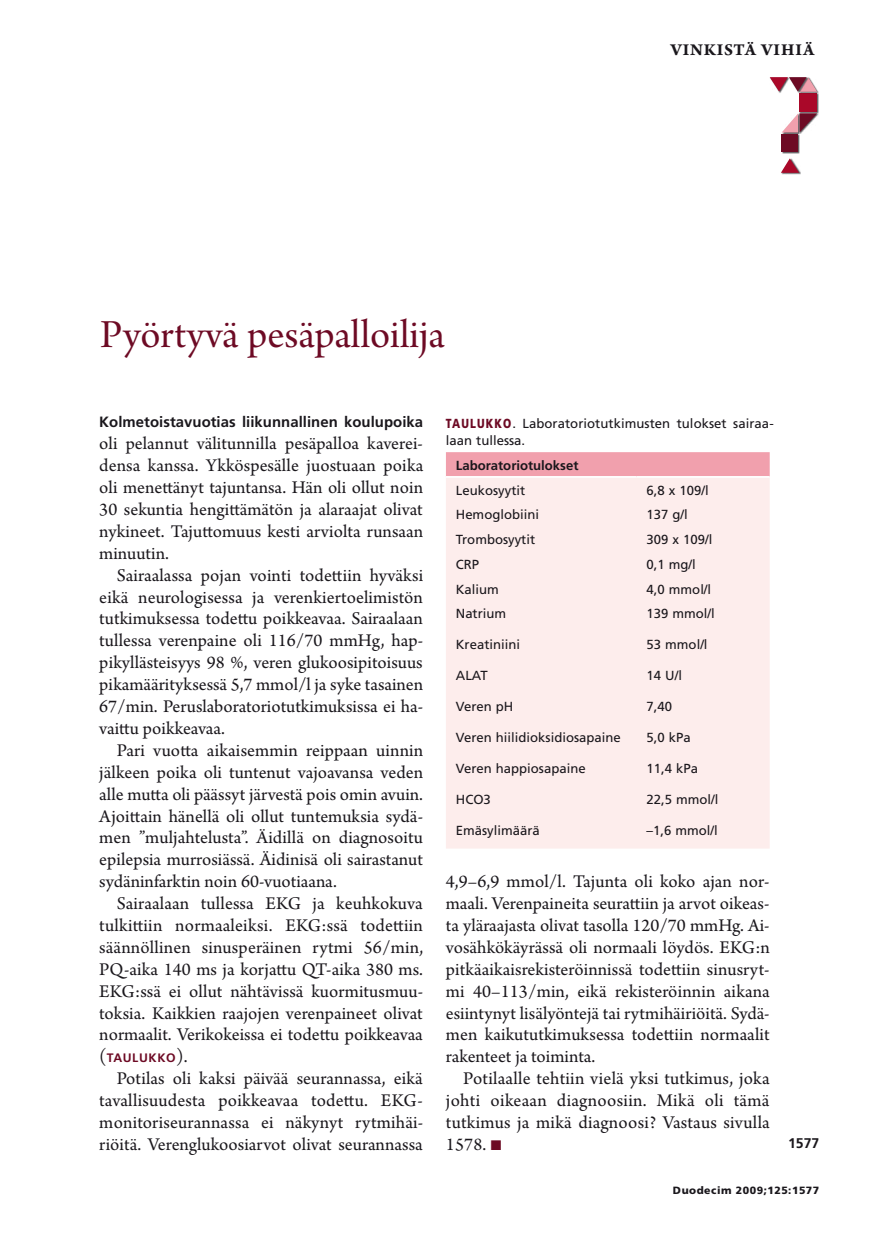
<style>
.page{position:relative;width:874px;height:1241px;background:#fff}
.page>*{position:absolute;margin:0;border:0;box-sizing:border-box;transform-origin:0 0}
.t1{font:42px "Arno Pro Subhead";color:#6d0a24}
.t2{font:18.9px/21.9px "Arno Pro";color:#1a171c;text-align:justify}
.t3{font:17.5px "Arno Pro Bold Sm Text";letter-spacing:.05em;color:#1a171c}
.t4{font:700 14.88px "Frutiger LT Std";letter-spacing:.005em;color:#1a171c}
.t5{font:700 14px "Frutiger LT Std";color:#1a171c}
.t6{font:13.12px/17.5px "Frutiger LT Std";color:#1a171c}
.t7{font:700 13.12px "Frutiger LT Std";color:#1a171c}
.t8{font:700 12.25px "Frutiger LT Std";letter-spacing:.05em;color:#6d0a24}
.t9{font:900 10.5px "Frutiger LT Std";letter-spacing:.05em;color:#1a171c}
.s1{font-family:"Arno Pro";font-weight:400;font-size:18.9px;color:#1a171c}
.s2{font-weight:900;color:#6d0a24}
.s3{color:#6d0a24}
</style>
<div class="page">
<div style="left:799px;top:93px;width:19px;height:21px;background:#1a171c;opacity:.75"></div>
<div style="left:799px;top:93px;width:17px;height:19px;background:#aa0829"></div>
<div style="left:781px;top:134px;width:18px;height:19px;background:#6d0a24"></div>
<div style="left:769px;top:77px;width:20px;height:16px;background:#1a171c;opacity:.75"></div>
<div style="left:781px;top:113px;width:18px;height:21px;background:#1a171c;opacity:.75"></div>
<div style="left:799px;top:113px;width:19px;height:21px;background:#1a171c;opacity:.75"></div>
<svg style="left:781px;top:113px;width:35px;height:19px"></svg>
<div style="left:799px;top:77px;width:19px;height:17px;background:#1a171c;opacity:.75"></div>
<div style="left:788px;top:77px;width:20px;height:16px;background:#1a171c;opacity:.75"></div>
<svg style="left:769px;top:77px;width:47px;height:15px"></svg>
<div style="left:780px;top:158px;width:20px;height:17px;background:#1a171c;opacity:.75"></div>
<svg style="left:780px;top:158px;width:18px;height:15px"></svg>
<div style="left:446px;top:452px;width:323px;height:24px;background:#f1a0ad"></div>
<div style="left:446px;top:478px;width:323px;height:370px;background:#fdedec"></div>
<h1 class="t1" style="left:100px;top:310px;width:346px">Pyörtyvä pesäpalloilija</h1>
<p class="t3" style="left:670px;top:39px;width:145px">VINKISTÄ VIHIÄ</p>
<p class="t4" style="left:99px;top:413px;width:325px">Kolmetoistavuotias liikunnallinen koulupoika</p>
<p class="t2" style="left:99px;top:433px;width:325px">oli pelannut välitunnilla pesäpalloa kaverei&shy;densa kanssa. Ykköspesälle juostuaan poika oli menettänyt tajuntansa. Hän oli ollut noin 30 sekuntia hengittämätön ja alaraajat olivat nykineet. Tajuttomuus kesti arviolta runsaan minuutin.</p>
<p class="t2" style="left:99px;top:565px;width:325px;text-indent:17px">Sairaalassa pojan vointi todettiin hyväksi eikä neurologisessa ja verenkiertoelimistön tutkimuksessa todettu poikkeavaa. Sairaalaan tullessa verenpaine oli 116/70 mmHg, hap&shy;pikyllästeisyys 98 %, veren glukoosipitoisuus pikamäärityksessä 5,7 mmol/l ja syke tasainen 67/min. Peruslaboratoriotutkimuksissa ei ha&shy;vaittu poikkeavaa.</p>
<p class="t2" style="left:99px;top:740px;width:325px;text-indent:17px">Pari vuotta aikaisemmin reippaan uinnin jälkeen poika oli tuntenut vajoavansa veden alle mutta oli päässyt järvestä pois omin avuin.<br>Ajoittain hänellä oli ollut tuntemuksia sydä&shy;men ”muljahtelusta”. Äidillä on diagnosoitu epilepsia murrosiässä. Äidinisä oli sairastanut sydäninfarktin noin 60-vuotiaana.</p>
<p class="t2" style="left:99px;top:893px;width:325px;text-indent:17px">Sairaalaan tullessa EKG ja keuhkokuva tulkittiin normaaleiksi. EKG:ssä todettiin säännöllinen sinusperäinen rytmi 56/min, PQ-aika 140 ms ja korjattu QT-aika 380 ms.<br>EKG:ssä ei ollut nähtävissä kuormitusmuu&shy;toksia. Kaikkien raajojen verenpaineet olivat normaalit. Verikokeissa ei todettu poikkeavaa</p>
<p class="t8" style="left:99px;top:1050px;width:90px"><span class="s1">(</span>taulukko<span class="s1">).</span></p>
<p class="t2" style="left:99px;top:1068px;width:325px;text-indent:17px">Potilas oli kaksi päivää seurannassa, eikä tavallisuudesta poikkeavaa todettu. EKG&shy;monitoriseurannassa ei näkynyt rytmihäi&shy;riöitä. Verenglukoosiarvot olivat seurannassa</p>
<p class="t6" style="left:445px;top:414px;width:329px"><span class="s2">Taulukko</span>. Laboratoriotutkimusten tulokset sairaa&shy;laan tullessa.</p>
<p class="t7" style="left:455px;top:457px;width:124px">Laboratoriotulokset</p>
<p class="t6" style="left:455px;top:481px;width:71px">Leukosyytit</p>
<p class="t6" style="left:646px;top:481px;width:64px">6,8 x 109/l</p>
<p class="t6" style="left:455px;top:506px;width:85px">Hemoglobiini</p>
<p class="t6" style="left:646px;top:506px;width:43px">137 g/l</p>
<p class="t6" style="left:455px;top:531px;width:81px">Trombosyytit</p>
<p class="t6" style="left:646px;top:531px;width:67px">309 x 109/l</p>
<p class="t6" style="left:455px;top:555px;width:25px">CRP</p>
<p class="t6" style="left:646px;top:555px;width:51px">0,1 mg/l</p>
<p class="t6" style="left:455px;top:580px;width:45px">Kalium</p>
<p class="t6" style="left:646px;top:580px;width:66px">4,0 mmol/l</p>
<p class="t6" style="left:455px;top:605px;width:52px">Natrium</p>
<p class="t6" style="left:646px;top:605px;width:70px">139 mmol/l</p>
<p class="t6" style="left:455px;top:636px;width:66px">Kreatiniini</p>
<p class="t6" style="left:646px;top:636px;width:62px">53 mmol/l</p>
<p class="t6" style="left:455px;top:667px;width:33px">ALAT</p>
<p class="t6" style="left:646px;top:667px;width:37px">14 U/l</p>
<p class="t6" style="left:455px;top:698px;width:59px">Veren pH</p>
<p class="t6" style="left:646px;top:698px;width:27px">7,40</p>
<p class="t6" style="left:455px;top:729px;width:166px">Veren hiilidioksidiosapaine</p>
<p class="t6" style="left:646px;top:729px;width:46px">5,0 kPa</p>
<p class="t6" style="left:455px;top:760px;width:131px">Veren happiosapaine</p>
<p class="t6" style="left:646px;top:760px;width:53px">11,4 kPa</p>
<p class="t6" style="left:455px;top:791px;width:37px">HCO3</p>
<p class="t6" style="left:646px;top:791px;width:73px">22,5 mmol/l</p>
<p class="t6" style="left:455px;top:822px;width:85px">Emäsylimäärä</p>
<p class="t6" style="left:646px;top:822px;width:73px">–1,6 mmol/l</p>
<p class="t2" style="left:445px;top:871px;width:325px">4,9–6,9 mmol/l. Tajunta oli koko ajan nor&shy;maali. Verenpaineita seurattiin ja arvot oikeas&shy;ta yläraajasta olivat tasolla 120/70 mmHg. Ai&shy;vosähkökäyrässä oli normaali löydös. EKG:n pitkäaikaisrekisteröinnissä todettiin sinusryt&shy;mi 40–113/min, eikä rekisteröinnin aikana esiintynyt lisälyöntejä tai rytmihäiriöitä. Sydä&shy;men kaikututkimuksessa todettiin normaalit rakenteet ja toiminta.</p>
<p class="t2" style="left:445px;top:1068px;width:325px;text-indent:17px">Potilaalle tehtiin vielä yksi tutkimus, joka johti oikeaan diagnoosiin. Mikä oli tämä tutkimus ja mikä diagnoosi? Vastaus sivulla 1578. <span class="s3">■</span></p>
<p class="t5" style="left:787px;top:1134px;width:33px">1577</p>
<p class="t9" style="left:672px;top:1183px;width:148px">Duodecim 2009;125:1577</p>
</div>
